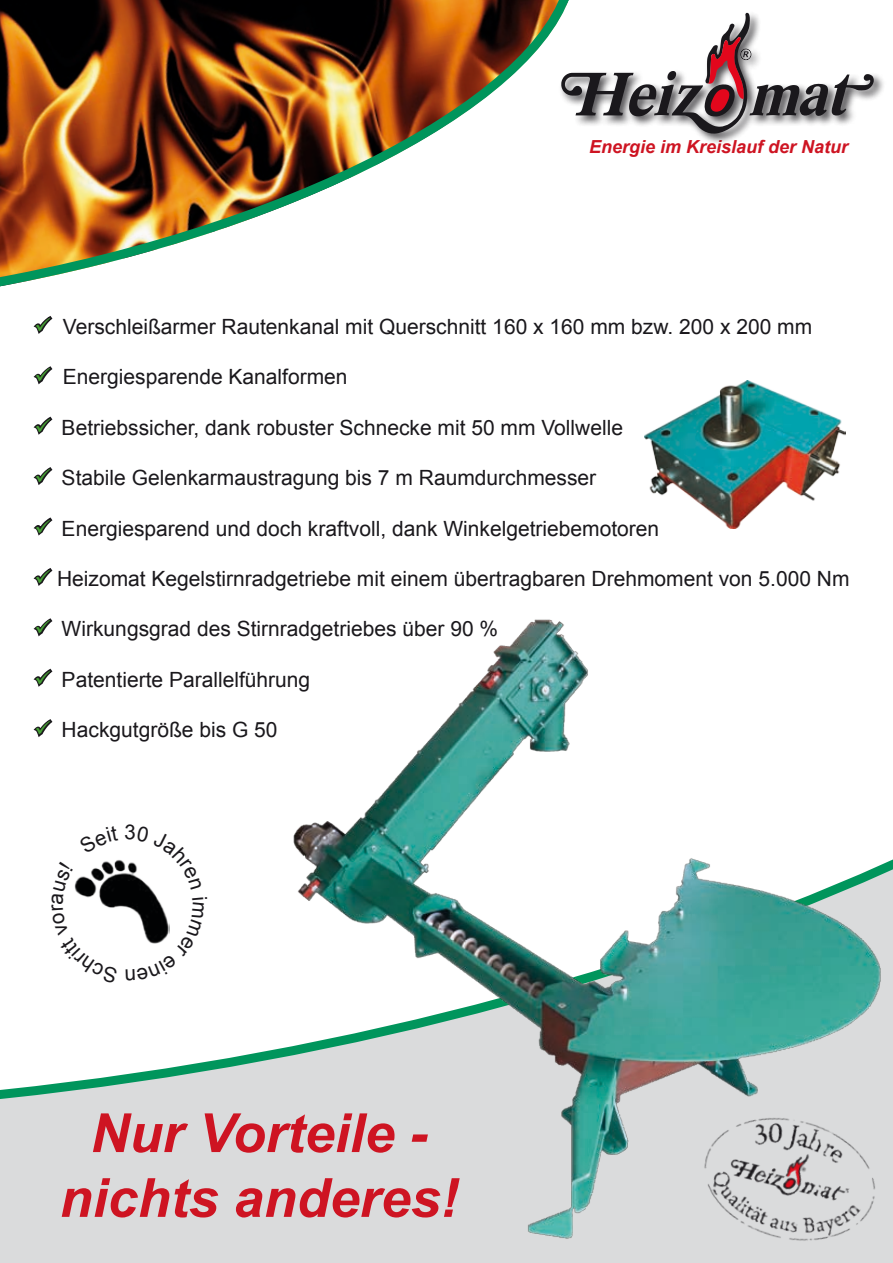
<style>
.page{position:relative;width:893px;height:1263px;background:#fff}
.page>*{position:absolute;margin:0;border:0;box-sizing:border-box;transform-origin:0 0}
.t1{font:italic 700 54px/64.8px "Arial";color:#ce1422;text-align:center}
.t2{font:21px "Arial";color:#1a181c}
.t3{font:italic 700 18px "Arial";color:#ce1422}
.s1{color:#47a235}
</style>
<div class="page">
<svg style="left:0;top:1053px;width:687px;height:210px;background:#d4dbd9"></svg>
<svg style="left:0;top:0;width:569px;height:287px"></svg>
<div style="left:558px;top:10px;width:335px;height:141px;background:#fff"></div>
<svg style="left:561px;top:13px;width:313px;height:121px"></svg>
<img style="left:253px;top:619px;width:640px;height:641px">
<svg style="left:33px;top:316px;width:20px;height:18px"></svg>
<svg style="left:33px;top:366px;width:20px;height:19px"></svg>
<svg style="left:33px;top:416px;width:20px;height:19px"></svg>
<svg style="left:33px;top:467px;width:20px;height:18px"></svg>
<svg style="left:33px;top:517px;width:20px;height:19px"></svg>
<svg style="left:33px;top:568px;width:20px;height:18px"></svg>
<svg style="left:33px;top:618px;width:20px;height:19px"></svg>
<svg style="left:33px;top:668px;width:20px;height:19px"></svg>
<svg style="left:33px;top:719px;width:20px;height:18px"></svg>
<img style="left:687px;top:1096px;width:206px;height:167px">
<img style="left:645px;top:381px;width:200px;height:147px">
<img style="left:116px;top:860px;width:41px;height:47px">
<svg style="left:125px;top:860px;width:32px;height:29px"></svg>
<svg style="left:126px;top:897px;width:44px;height:47px"></svg>
<svg style="left:74px;top:861px;width:44px;height:47px"></svg>
<p class="t3" style="left:589px;top:135px;width:261px">Energie im Kreislauf der Natur</p>
<p class="t2" style="left:35px;top:313px;width:779px"><span class="s1">✓</span> Verschleißarmer Rautenkanal mit Querschnitt 160 x 160 mm bzw. 200 x 200 mm</p>
<p class="t2" style="left:35px;top:363px;width:314px"><span class="s1">✓</span> Energiesparende Kanalformen</p>
<p class="t2" style="left:35px;top:414px;width:590px"><span class="s1">✓</span> Betriebssicher, dank robuster Schnecke mit 50 mm Vollwelle</p>
<p class="t2" style="left:35px;top:464px;width:563px"><span class="s1">✓</span> Stabile Gelenkarmaustragung bis 7 m Raumdurchmesser</p>
<p class="t2" style="left:35px;top:514px;width:626px"><span class="s1">✓</span> Energiesparend und doch kraftvoll, dank Winkelgetriebemotoren</p>
<p class="t2" style="left:35px;top:565px;width:816px"><span class="s1">✓</span> Heizomat Kegelstirnradgetriebe mit einem übertragbaren Drehmoment von 5.000 Nm</p>
<p class="t2" style="left:35px;top:615px;width:465px"><span class="s1">✓</span> Wirkungsgrad des Stirnradgetriebes über 90 %</p>
<p class="t2" style="left:35px;top:666px;width:277px"><span class="s1">✓</span> Patentierte Parallelführung</p>
<p class="t2" style="left:35px;top:716px;width:244px"><span class="s1">✓</span> Hackgutgröße bis G 50</p>
<h1 class="t1" style="left:59px;top:1102px;width:401px">Nur Vorteile - nichts anderes!</h1>
</div>
